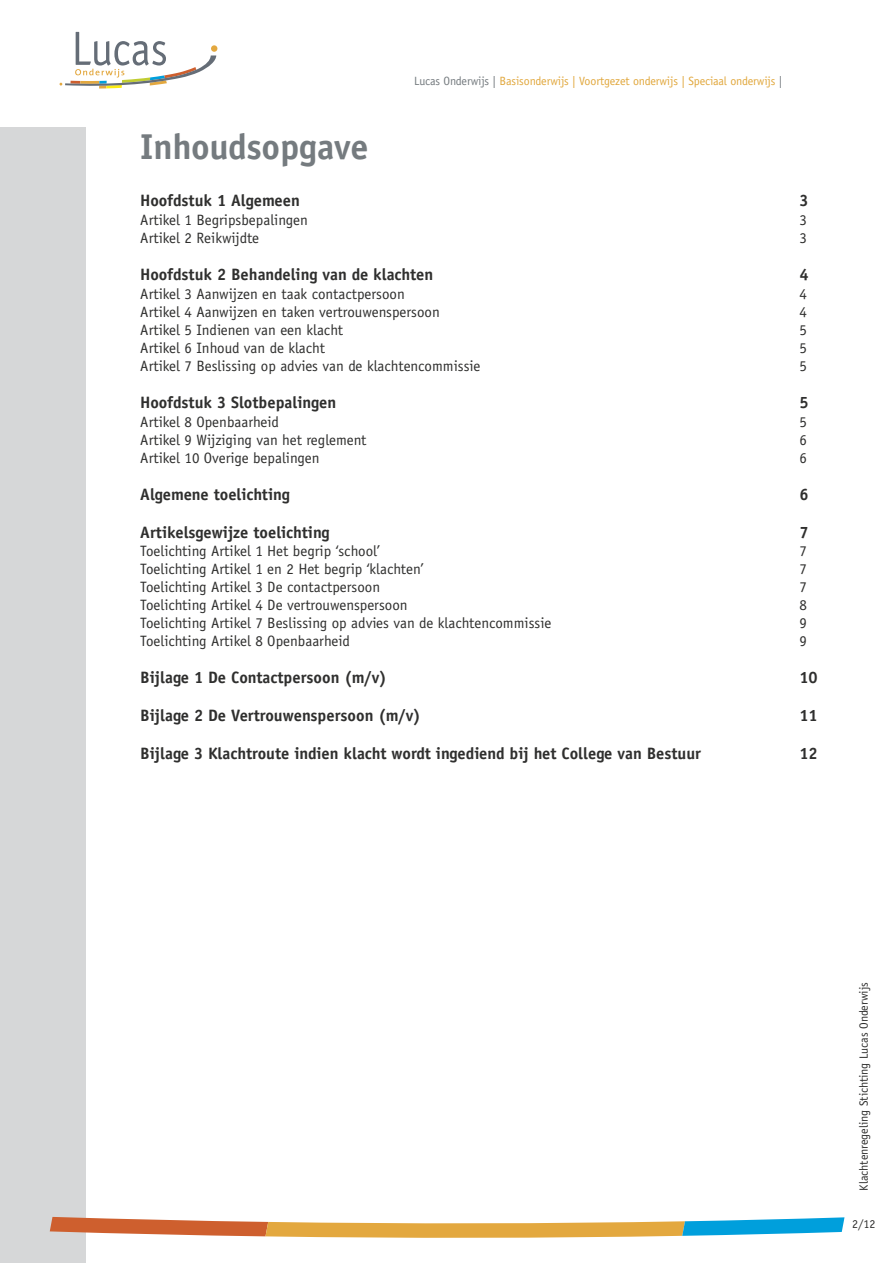
<style>
.page{position:relative;width:893px;height:1263px;background:#fff}
.page>*{position:absolute;margin:0;border:0;box-sizing:border-box;transform-origin:0 0}
.t1{font:700 36px "Officina Sans LT";letter-spacing:-.005em;color:#757b7f}
.t2{font:700 16.5px "Officina Sans LT";color:#2f2f2e}
.t3{font:15px "Officina Sans LT";color:#2f2f2e}
.t4{font:12px "Officina Sans LT";letter-spacing:-.01em;color:#e1a83e}
.t5{font:12px "Officina Sans LT";color:#2f2f2e}
.s1{color:#757b7f}
</style>
<div class="page">
<div style="left:0;top:128px;width:85px;height:1135px;background:#d6d7d8"></div>
<div style="left:211px;top:45px;width:6px;height:7px;background:#e3a83f;border-radius:50%"></div>
<svg style="left:60px;top:32px;width:156px;height:57px"></svg>
<svg style="left:50px;top:1217px;width:794px;height:21px"></svg>
<p class="t4" style="left:414px;top:77px;width:370px"><span class="s1">Lucas Onderwijs |</span> Basisonderwijs | Voortgezet onderwijs | Speciaal onderwijs <span class="s1">|</span></p>
<h1 class="t1" style="left:140px;top:133px;width:230px">Inhoudsopgave</h1>
<p class="t2" style="left:140px;top:194px;width:161px">Hoofdstuk 1 Algemeen</p>
<p class="t2" style="left:799px;top:194px;width:11px">3</p>
<p class="t3" style="left:140px;top:214px;width:169px">Artikel 1 Begripsbepalingen</p>
<p class="t3" style="left:799px;top:214px;width:9px">3</p>
<p class="t3" style="left:140px;top:232px;width:120px">Artikel 2 Reikwijdte</p>
<p class="t3" style="left:799px;top:232px;width:9px">3</p>
<p class="t2" style="left:140px;top:268px;width:295px">Hoofdstuk 2 Behandeling van de klachten</p>
<p class="t2" style="left:799px;top:268px;width:11px">4</p>
<p class="t3" style="left:140px;top:288px;width:266px">Artikel 3 Aanwijzen en taak contactpersoon</p>
<p class="t3" style="left:799px;top:288px;width:9px">4</p>
<p class="t3" style="left:140px;top:306px;width:301px">Artikel 4 Aanwijzen en taken vertrouwenspersoon</p>
<p class="t3" style="left:799px;top:306px;width:9px">4</p>
<p class="t3" style="left:140px;top:324px;width:204px">Artikel 5 Indienen van een klacht</p>
<p class="t3" style="left:799px;top:324px;width:9px">5</p>
<p class="t3" style="left:140px;top:342px;width:186px">Artikel 6 Inhoud van de klacht</p>
<p class="t3" style="left:799px;top:342px;width:9px">5</p>
<p class="t3" style="left:140px;top:360px;width:342px">Artikel 7 Beslissing op advies van de klachtencommissie</p>
<p class="t3" style="left:799px;top:360px;width:9px">5</p>
<p class="t2" style="left:140px;top:396px;width:197px">Hoofdstuk 3 Slotbepalingen</p>
<p class="t2" style="left:799px;top:396px;width:11px">5</p>
<p class="t3" style="left:140px;top:416px;width:140px">Artikel 8 Openbaarheid</p>
<p class="t3" style="left:799px;top:416px;width:9px">5</p>
<p class="t3" style="left:140px;top:434px;width:228px">Artikel 9 Wijziging van het reglement</p>
<p class="t3" style="left:799px;top:434px;width:9px">6</p>
<p class="t3" style="left:140px;top:452px;width:181px">Artikel 10 Overige bepalingen</p>
<p class="t3" style="left:799px;top:452px;width:9px">6</p>
<p class="t2" style="left:140px;top:488px;width:151px">Algemene toelichting</p>
<p class="t2" style="left:799px;top:488px;width:11px">6</p>
<p class="t2" style="left:140px;top:526px;width:191px">Artikelsgewijze toelichting</p>
<p class="t2" style="left:799px;top:526px;width:11px">7</p>
<p class="t3" style="left:140px;top:545px;width:241px">Toelichting Artikel 1 Het begrip ‘school’</p>
<p class="t3" style="left:799px;top:545px;width:9px">7</p>
<p class="t3" style="left:140px;top:563px;width:285px">Toelichting Artikel 1 en 2 Het begrip ‘klachten’</p>
<p class="t3" style="left:799px;top:563px;width:9px">7</p>
<p class="t3" style="left:140px;top:581px;width:241px">Toelichting Artikel 3 De contactpersoon</p>
<p class="t3" style="left:799px;top:581px;width:9px">7</p>
<p class="t3" style="left:140px;top:599px;width:269px">Toelichting Artikel 4 De vertrouwenspersoon</p>
<p class="t3" style="left:799px;top:599px;width:9px">8</p>
<p class="t3" style="left:140px;top:617px;width:412px">Toelichting Artikel 7 Beslissing op advies van de klachtencommissie</p>
<p class="t3" style="left:799px;top:617px;width:9px">9</p>
<p class="t3" style="left:140px;top:635px;width:211px">Toelichting Artikel 8 Openbaarheid</p>
<p class="t3" style="left:799px;top:635px;width:9px">9</p>
<p class="t2" style="left:140px;top:671px;width:248px">Bijlage 1 De Contactpersoon (m/v)</p>
<p class="t2" style="left:799px;top:671px;width:20px">10</p>
<p class="t2" style="left:140px;top:709px;width:282px">Bijlage 2 De Vertrouwenspersoon (m/v)</p>
<p class="t2" style="left:799px;top:709px;width:20px">11</p>
<p class="t2" style="left:140px;top:747px;width:562px">Bijlage 3 Klachtroute indien klacht wordt ingediend bij het College van Bestuur</p>
<p class="t2" style="left:799px;top:747px;width:20px">12</p>
<p class="t5" style="left:859px;top:1191px;width:210px;rotate:-90deg">Klachtenregeling Stichting Lucas Onderwijs</p>
<p class="t5" style="left:852px;top:1219px;width:25px">2/12</p>
</div>
